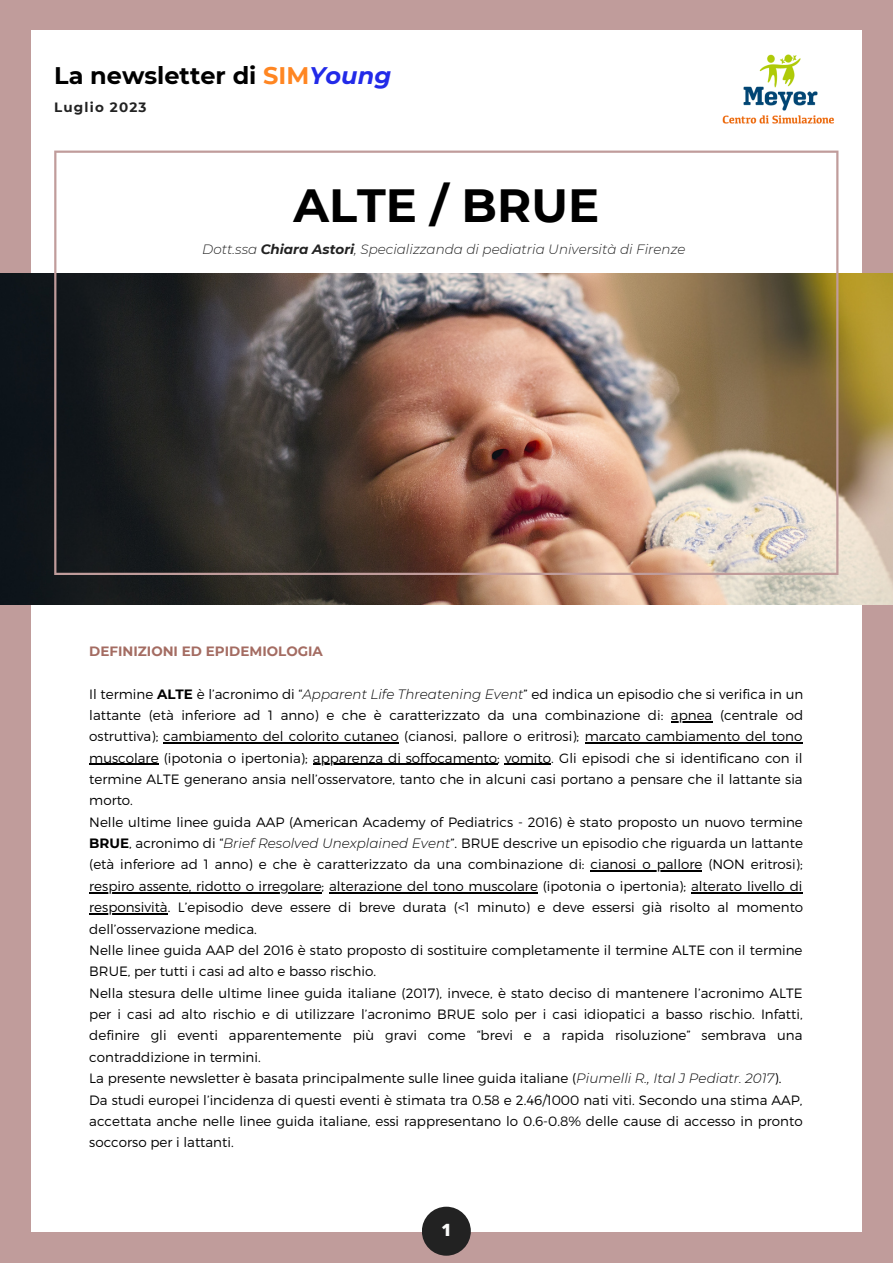
<style>
.page{position:relative;width:893px;height:1264px;background:#fff}
.page>*{position:absolute;margin:0;border:0;box-sizing:border-box;transform-origin:0 0}
.t1{font:700 46.5px "Montserrat";color:#000}
.t2{font:700 24px "Montserrat";color:#000}
.t3{font:800 16.95px "Open Sans";color:#fbfcfb}
.t4{font:300 13.5px/21.3px "Montserrat";color:#000;text-align:justify}
.t5{font:italic 300 13.5px "Montserrat";color:#222}
.t6{font:700 13.5px "Montserrat";color:#a46c62}
.t7{font:700 13.5px "Montserrat";letter-spacing:.085em;color:#222}
.s1{color:#ff8622}
.s2{font-style:italic;color:#222ae8}
.s3{font-weight:700}
.s4{font-style:italic}
</style>
<div class="page">
<div style="left:0;top:0;width:892px;height:1262px;background:#c09c9b"></div>
<div style="left:31px;top:30px;width:830px;height:1201px;background:#fff"></div>
<img style="left:0;top:274px;width:892px;height:330px">
<div style="left:422px;top:1206px;width:49px;height:49px;background:#222;border-radius:50%"></div>
<img style="left:722px;top:54px;width:112px;height:70px">
<img style="left:54px;top:150px;width:784px;height:425px">
<hr style="left:670px;top:721px;width:42px;height:1px;background:#000">
<hr style="left:163px;top:742px;width:236px;height:1px;background:#000">
<hr style="left:584px;top:742px;width:218px;height:1px;background:#000">
<hr style="left:89px;top:763px;width:70px;height:2px;background:#000">
<hr style="left:313px;top:763px;width:184px;height:2px;background:#000">
<hr style="left:504px;top:763px;width:47px;height:2px;background:#000">
<hr style="left:590px;top:870px;width:112px;height:1px;background:#000">
<hr style="left:89px;top:892px;width:232px;height:1px;background:#000">
<hr style="left:329px;top:892px;width:209px;height:1px;background:#000">
<hr style="left:691px;top:892px;width:111px;height:1px;background:#000">
<hr style="left:89px;top:913px;width:79px;height:1px;background:#000">
<p class="t2" style="left:54px;top:60px;width:338px">La newsletter di <span class="s1">SIM</span><span class="s2">Young</span></p>
<p class="t7" style="left:54px;top:99px;width:94px">Luglio 2023</p>
<p class="t1" style="left:293px;top:177px;width:307px">ALTE / BRUE</p>
<p class="t5" style="left:202px;top:241px;width:484px">Dott.ssa <span class="s3">Chiara Astori</span>, Specializzanda di pediatria Università di Firenze</p>
<p class="t6" style="left:89px;top:642px;width:235px">DEFINIZIONI ED EPIDEMIOLOGIA</p>
<p class="t4" style="left:89px;top:682px;width:715px">Il termine <span class="s3">ALTE</span> è l’acronimo di “<span class="s4">Apparent Life Threatening Event</span>” ed indica un episodio che si verifica in un lattante (età inferiore ad 1 anno) e che è caratterizzato da una combinazione di: apnea (centrale od ostruttiva); cambiamento del colorito cutaneo (cianosi, pallore o eritrosi); marcato cambiamento del tono muscolare (ipotonia o ipertonia); apparenza di soffocamento; vomito. Gli episodi che si identificano con il termine ALTE generano ansia nell’osservatore, tanto che in alcuni casi portano a pensare che il lattante sia morto.</p>
<p class="t4" style="left:89px;top:810px;width:715px">Nelle ultime linee guida AAP (American Academy of Pediatrics - 2016) è stato proposto un nuovo termine <span class="s3">BRUE</span>, acronimo di “<span class="s4">Brief Resolved Unexplained Event</span>”. BRUE descrive un episodio che riguarda un lattante (età inferiore ad 1 anno) e che è caratterizzato da una combinazione di: cianosi o pallore (NON eritrosi); respiro assente, ridotto o irregolare; alterazione del tono muscolare (ipotonia o ipertonia); alterato livello di responsività. L’episodio deve essere di breve durata (&lt;1 minuto) e deve essersi già risolto al momento dell’osservazione medica.</p>
<p class="t4" style="left:89px;top:938px;width:714px">Nelle linee guida AAP del 2016 è stato proposto di sostituire completamente il termine ALTE con il termine<br>BRUE, per tutti i casi ad alto e basso rischio.</p>
<p class="t4" style="left:89px;top:981px;width:715px">Nella stesura delle ultime linee guida italiane (2017), invece, è stato deciso di mantenere l’acronimo ALTE per i casi ad alto rischio e di utilizzare l’acronimo BRUE solo per i casi idiopatici a basso rischio. Infatti, definire gli eventi apparentemente più gravi come “brevi e a rapida risoluzione” sembrava una contraddizione in termini.</p>
<p class="t4" style="left:89px;top:1066px;width:693px">La presente newsletter è basata principalmente sulle linee guida italiane (<span class="s4">Piumelli R., Ital J Pediatr. 2017</span>).</p>
<p class="t4" style="left:89px;top:1088px;width:715px">Da studi europei l’incidenza di questi eventi è stimata tra 0.58 e 2.46/1000 nati viti. Secondo una stima AAP, accettata anche nelle linee guida italiane, essi rappresentano lo 0.6-0.8% delle cause di accesso in pronto soccorso per i lattanti.</p>
<p class="t3" style="left:441px;top:1218px;width:11px">1</p>
</div>
